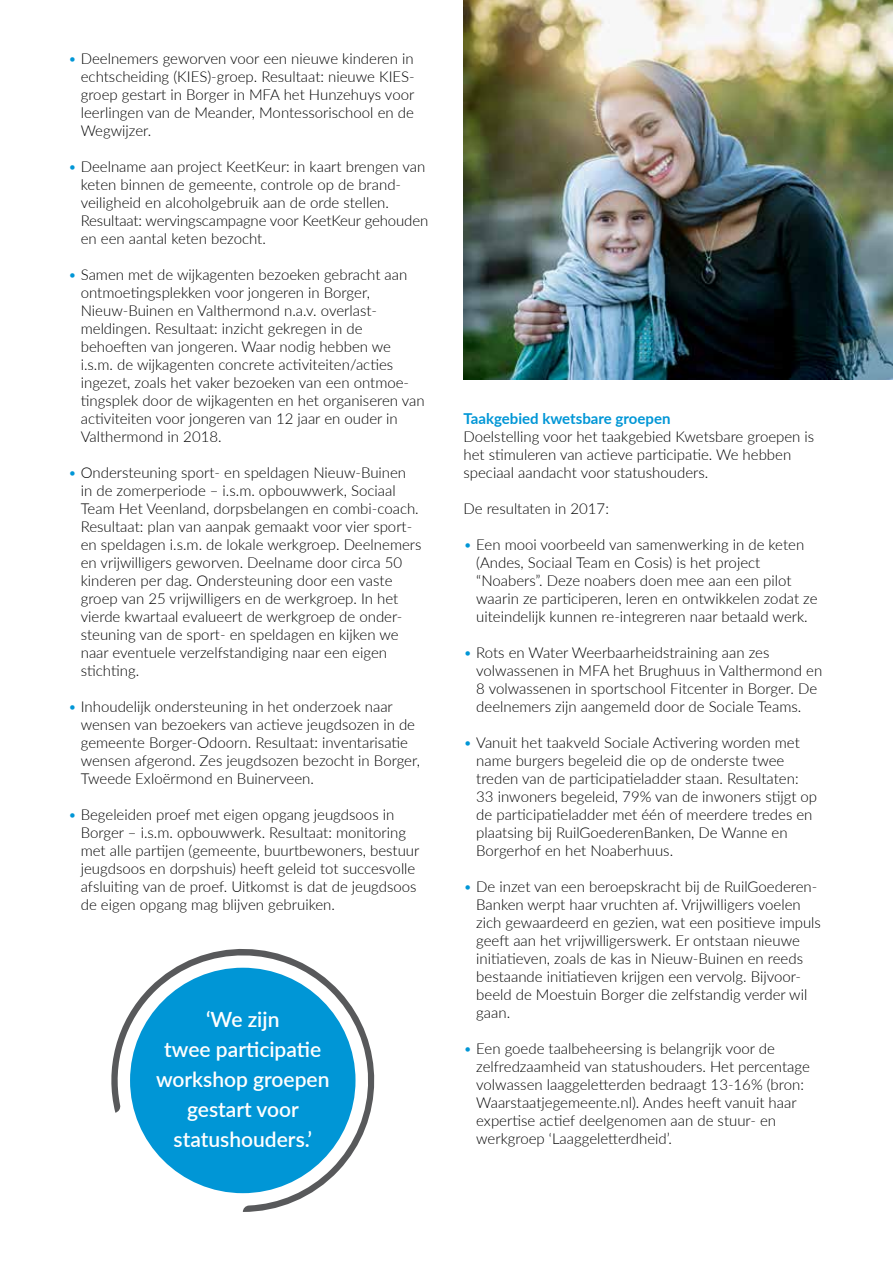
<style>
.page{position:relative;width:893px;height:1263px;background:#fff}
.page>*{position:absolute;margin:0;border:0;box-sizing:border-box;transform-origin:0 0}
.t1{font:600 21px/30px "Lato";color:#fff;text-align:center}
.t2{font:300 15px/18px "Lato";color:#000}
.t3{font:700 15px "Lato";color:#0096d6}
.s1{color:#0096d6}
</style>
<div class="page">
<img style="left:463px;top:0;width:430px;height:380px">
<hr style="left:892px;top:750px;width:1px;height:513px;background:#a7a9ac">
<svg style="left:111px;top:949px;width:264px;height:263px;fill:#0096d6"></svg>
<p class="t2" style="left:81px;top:49px;width:336px;text-align:justify;text-indent:-13px"><span class="s1">•</span> Deelnemers geworven voor een nieuwe kinderen in echtscheiding (KIES)-groep. Resultaat: nieuwe KIES&shy;groep gestart in Borger in MFA het Hunzehuys voor leerlingen van de Meander, Montessorischool en de Wegwijzer.</p>
<p class="t2" style="left:81px;top:157px;width:349px;text-indent:-13px"><span class="s1">•</span> Deelname aan project KeetKeur: in kaart brengen van keten binnen de gemeente, controle op de brand&shy;veiligheid en alcoholgebruik aan de orde stellen.<br>Resultaat: wervingscampagne voor KeetKeur gehouden en een aantal keten bezocht.</p>
<p class="t2" style="left:81px;top:265px;width:345px;text-indent:-13px"><span class="s1">•</span> Samen met de wijkagenten bezoeken gebracht aan ontmoetingsplekken voor jongeren in Borger, Nieuw-Buinen en Valthermond n.a.v. overlast&shy;meldingen. Resultaat: inzicht gekregen in de behoeften van jongeren. Waar nodig hebben we i.s.m. de wijkagenten concrete activiteiten/acties ingezet, zoals het vaker bezoeken van een ontmoe&shy;tingsplek door de wijkagenten en het organiseren van activiteiten voor jongeren van 12 jaar en ouder in Valthermond in 2018.</p>
<p class="t2" style="left:81px;top:463px;width:342px;text-indent:-13px"><span class="s1">•</span> Ondersteuning sport- en speldagen Nieuw-Buinen in de zomerperiode – i.s.m. opbouwwerk, Sociaal Team Het Veenland, dorpsbelangen en combi-coach.<br>Resultaat: plan van aanpak gemaakt voor vier sport&shy;en speldagen i.s.m. de lokale werkgroep. Deelnemers en vrijwilligers geworven. Deelname door circa 50 kinderen per dag. Ondersteuning door een vaste groep van 25 vrijwilligers en de werkgroep. In het vierde kwartaal evalueert de werkgroep de onder&shy;steuning van de sport- en speldagen en kijken we naar eventuele verzelfstandiging naar een eigen stichting.</p>
<p class="t2" style="left:81px;top:697px;width:341px;text-indent:-13px"><span class="s1">•</span> Inhoudelijk ondersteuning in het onderzoek naar wensen van bezoekers van actieve jeugdsozen in de gemeente Borger-Odoorn. Resultaat: inventarisatie wensen afgerond. Zes jeugdsozen bezocht in Borger, Tweede Exloërmond en Buinerveen.</p>
<p class="t2" style="left:81px;top:805px;width:340px;text-indent:-13px"><span class="s1">•</span> Begeleiden proef met eigen opgang jeugdsoos in Borger – i.s.m. opbouwwerk. Resultaat: monitoring met alle partijen (gemeente, buurtbewoners, bestuur jeugdsoos en dorpshuis) heeft geleid tot succesvolle afsluiting van de proef. Uitkomst is dat de jeugdsoos de eigen opgang mag blijven gebruiken.</p>
<h1 class="t1" style="left:156px;top:1003px;width:175px">‘We zijn<br>twee participatie workshop groepen gestart voor statushouders.’</h1>
<p class="t3" style="left:463px;top:407px;width:208px">Taakgebied kwetsbare groepen</p>
<p class="t2" style="left:463px;top:427px;width:352px">Doelstelling voor het taakgebied Kwetsbare groepen is het stimuleren van actieve participatie. We hebben speciaal aandacht voor statushouders.</p>
<p class="t2" style="left:463px;top:499px;width:147px">De resultaten in 2017:</p>
<p class="t2" style="left:476px;top:535px;width:343px;text-indent:-13px"><span class="s1">•</span> Een mooi voorbeeld van samenwerking in de keten (Andes, Sociaal Team en Cosis) is het project “Noabers”. Deze noabers doen mee aan een pilot waarin ze participeren, leren en ontwikkelen zodat ze uiteindelijk kunnen re-integreren naar betaald werk.</p>
<p class="t2" style="left:476px;top:643px;width:347px;text-indent:-13px"><span class="s1">•</span> Rots en Water Weerbaarheidstraining aan zes volwassenen in MFA het Brughuus in Valthermond en 8 volwassenen in sportschool Fitcenter in Borger. De deelnemers zijn aangemeld door de Sociale Teams.</p>
<p class="t2" style="left:476px;top:733px;width:342px;text-indent:-13px"><span class="s1">•</span> Vanuit het taakveld Sociale Activering worden met name burgers begeleid die op de onderste twee treden van de participatieladder staan. Resultaten:<br>33 inwoners begeleid, 79% van de inwoners stijgt op de participatieladder met één of meerdere tredes en plaatsing bij RuilGoederenBanken, De Wanne en Borgerhof en het Noaberhuus.</p>
<p class="t2" style="left:476px;top:877px;width:346px;text-indent:-13px"><span class="s1">•</span> De inzet van een beroepskracht bij de RuilGoederen-Banken werpt haar vruchten af. Vrijwilligers voelen zich gewaardeerd en gezien, wat een positieve impuls geeft aan het vrijwilligerswerk. Er ontstaan nieuwe initiatieven, zoals de kas in Nieuw-Buinen en reeds bestaande initiatieven krijgen een vervolg. Bijvoor&shy;beeld de Moestuin Borger die zelfstandig verder wil gaan.</p>
<p class="t2" style="left:476px;top:1039px;width:335px;text-indent:-13px"><span class="s1">•</span> Een goede taalbeheersing is belangrijk voor de zelfredzaamheid van statushouders. Het percentage volwassen laaggeletterden bedraagt 13-16% (bron:<br>Waarstaatjegemeente.nl). Andes heeft vanuit haar expertise actief deelgenomen aan de stuur- en werkgroep ‘Laaggeletterdheid’.</p>
</div>
